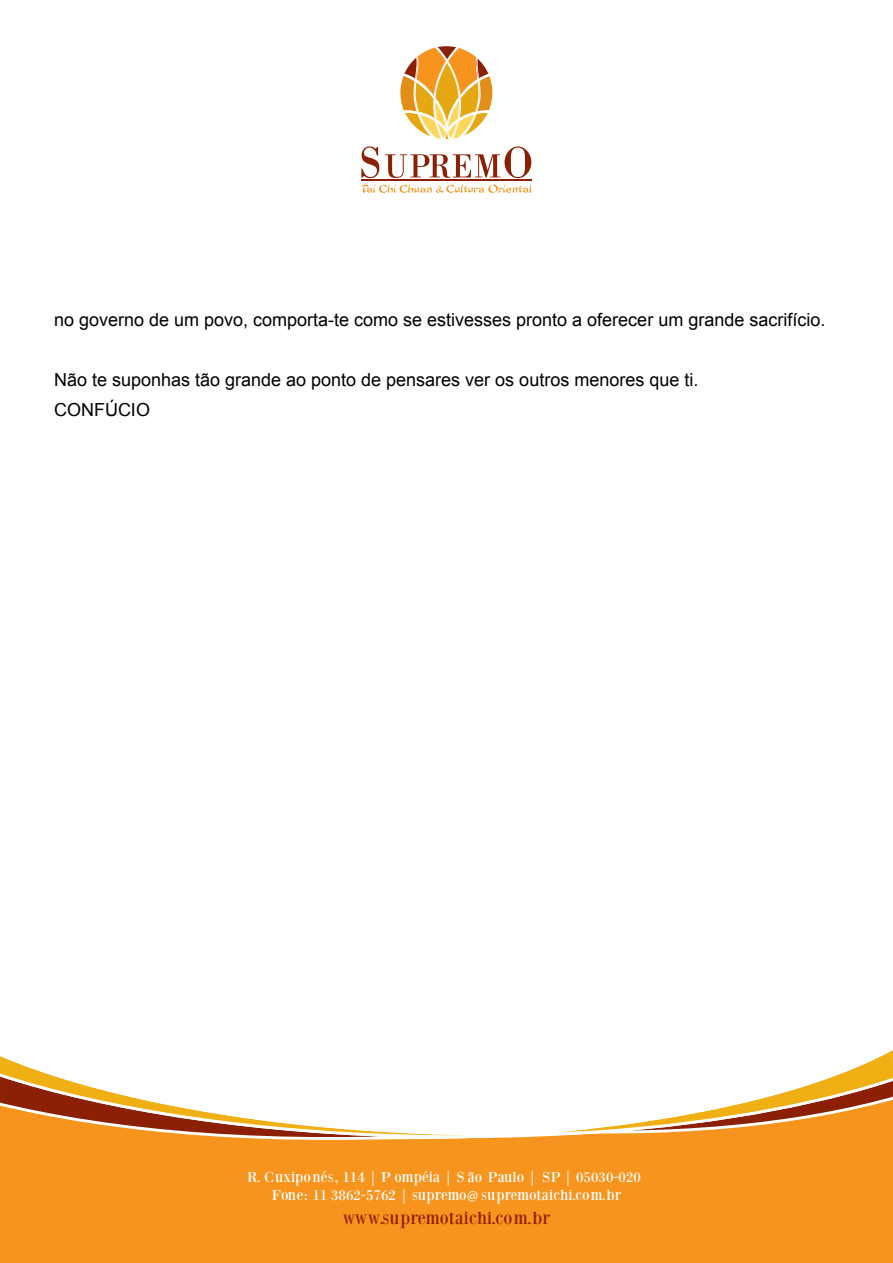
<style>
.page{position:relative;width:893px;height:1263px;background:#fff}
.page>*{position:absolute;margin:0;border:0;box-sizing:border-box;transform-origin:0 0}
.t1{font:18px/30px "Arial";color:#000}
.t2{font:18px "Bodoni XT";color:#8c2004}
.t3{font:15px/18px "Bodoni XT";color:#fff;text-align:center}
.s1{font-family:"Myriad Pro"}
</style>
<div class="page">
<div style="left:0;top:1066px;width:893px;height:197px;background:#f7941e"></div>
<svg style="left:0;top:1050px;width:893px;height:87px"></svg>
<svg style="left:361px;top:146px;width:18px;height:32px"></svg>
<svg style="left:385px;top:146px;width:146px;height:32px"></svg>
<svg style="left:400px;top:46px;width:92px;height:93px"></svg>
<svg style="left:361px;top:185px;width:170px;height:8px"></svg>
<hr style="left:361px;top:179px;width:170px;height:1px;background:#8c2004">
<p class="t1" style="left:54px;top:305px;width:773px">no governo de um povo, comporta-te como se estivesses pronto a oferecer um grande sacrifício.</p>
<p class="t1" style="left:54px;top:365px;width:646px">Não te suponhas tão grande ao ponto de pensares ver os outros menores que ti.<br>CONFÚCIO</p>
<p class="t3" style="left:247px;top:1168px;width:396px">R. Cuxiponés, 114 | P ompéia | S ão Paulo | SP | 05030-020<br>Fone: 11 3862-5762 | supremo<span class="s1">@</span> supremotaichi.com.br</p>
<p class="t2" style="left:343px;top:1207px;width:209px">www.supremotaichi.com.br</p>
</div>
